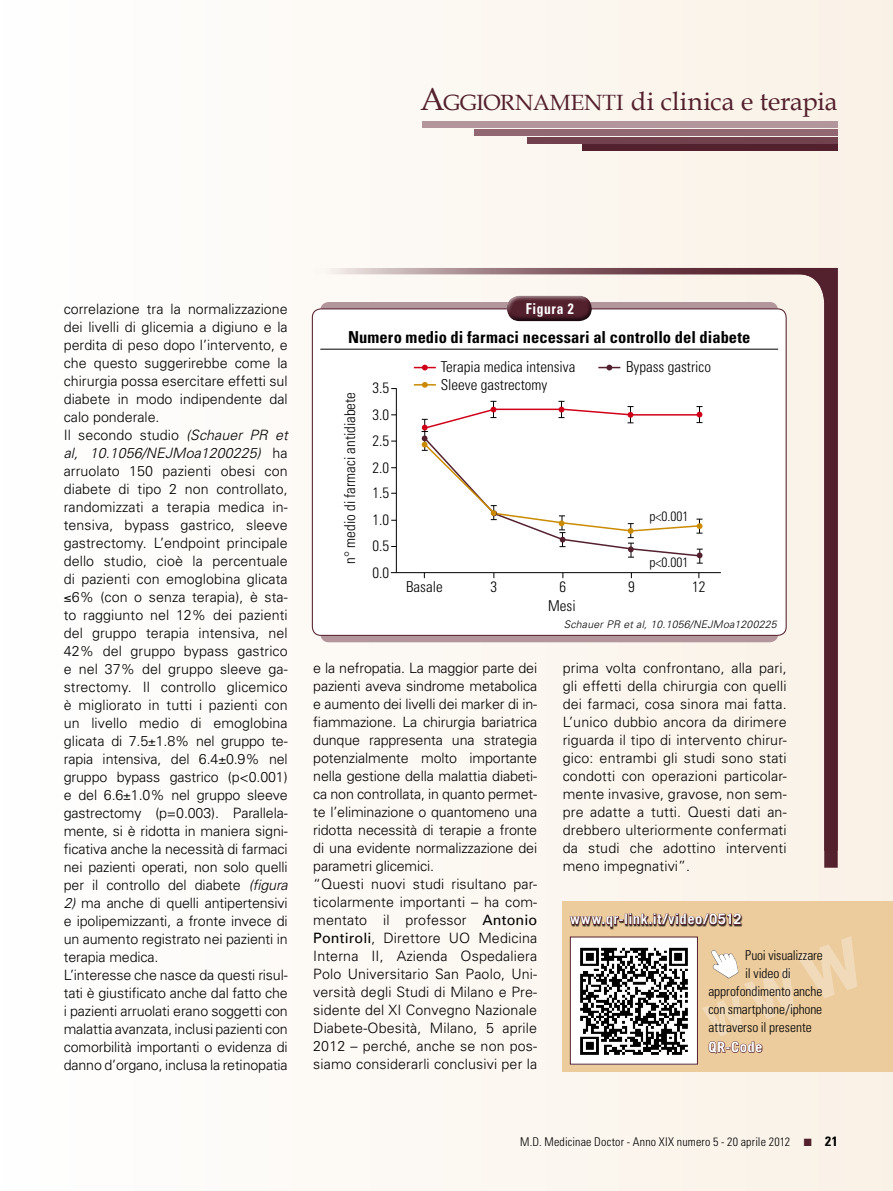
<style>
.page{position:relative;width:893px;height:1191px;background:#fff}
.page>*{position:absolute;margin:0;border:0;box-sizing:border-box;transform-origin:0 0}
.t1{font:25.5px "Book Antiqua";color:#53202d}
.t2{font:700 condensed 16.5px "Univers";letter-spacing:.005em;color:#000}
.t3{font:300 condensed 15px "Univers";color:#000}
.t4{font:700 condensed 15px "Univers";letter-spacing:.05em;color:#fff;scale:.9 1}
.t5{font:300 14.25px/18px "Univers";color:#000}
.t6{font:700 14.25px "Trade Gothic";letter-spacing:.03em;color:#fff}
.t7{font:300 condensed 13.5px "Univers";letter-spacing:-.005em;color:#000}
.t8{font:300 condensed 12px "Univers";letter-spacing:.015em;color:#000}
.t9{font:italic 300 10.5px "Univers";letter-spacing:.02em;color:#000}
.s1{font-size:31.5px}
.s2{font-size:22.05px}
.s3{font-style:italic}
.s4{font-weight:400}
.s5{color:#53202d}
.s6{font-weight:700;font-size:13.5px}
</style>
<div class="page">
<div style="left:0;top:0;width:893px;height:1191px;background:linear-gradient(to right,#fff,#f9f0e5)"></div>
<div style="left:583px;top:145px;width:255px;height:6px;background:#53202d"></div>
<div style="left:527px;top:137px;width:311px;height:6px;background:#71414d"></div>
<div style="left:474px;top:129px;width:364px;height:7px;background:#916872"></div>
<div style="left:422px;top:122px;width:416px;height:6px;background:#b2969c"></div>
<svg style="left:313px;top:268px;width:525px;height:599px;fill:#fbf5ee"></svg>
<div style="left:563px;top:901px;width:330px;height:170px;background:#eccb9c"></div>
<img style="left:572px;top:938px;width:124px;height:124px">
<div style="left:570px;top:936px;width:128px;height:128px;border:1px solid #53202d"></div>
<svg style="left:569px;top:913px;width:173px;height:17px"></svg>
<svg style="left:320px;top:302px;width:458px;height:340px;background:#a7898f"></svg>
<div style="left:312px;top:309px;width:474px;height:326px;background:#fff;border-radius:9px"></div>
<hr style="left:391px;top:572px;width:330px;height:1px;background:#000">
<hr style="left:396px;top:388px;width:1px;height:184px;background:#000">
<svg style="left:422px;top:401px;width:281px;height:163px"></svg>
<svg style="left:414px;top:365px;width:22px;height:5px"></svg>
<svg style="left:414px;top:382px;width:22px;height:6px"></svg>
<svg style="left:598px;top:365px;width:22px;height:5px"></svg>
<hr style="left:320px;top:349px;width:458px;height:1px;background:#000">
<div style="left:505px;top:295px;width:87px;height:23px;background:#fff;opacity:.75"></div>
<div style="left:505px;top:297px;width:87px;height:25px;background:#000;opacity:.75"></div>
<svg style="left:149px;top:739px;width:6px;height:6px"></svg>
<svg style="left:219px;top:757px;width:7px;height:6px"></svg>
<svg style="left:124px;top:793px;width:7px;height:6px"></svg>
<svg style="left:708px;top:950px;width:55px;height:103px"></svg>
<h1 class="t1" style="left:420px;top:86px;width:419px"><span class="s1">A</span><span class="s2">GGIORNAMENTI</span> di clinica e terapia</h1>
<p class="t5" style="left:64px;top:299px;width:225px">correlazione tra la normalizzazione dei livelli di glicemia a digiuno e la perdita di peso dopo l’intervento, e che questo suggerirebbe come la chirurgia possa esercitare effetti sul diabete in modo indipendente dal calo ponderale.<br>Il secondo studio <span class="s3">(Schauer PR et al, 10.1056/NEJMoa1200225)</span> ha arruolato 150 pazienti obesi con diabete di tipo 2 non controllato, randomizzati a terapia medica in&shy;tensiva, bypass gastrico, sleeve gastrectomy. L’endpoint principale dello studio, cioè la percentuale di pazienti con emoglobina glicata ≤6% (con o senza terapia), è sta&shy;to raggiunto nel 12% dei pazienti del gruppo terapia intensiva, nel 42% del gruppo bypass gastrico e nel 37% del gruppo sleeve ga&shy;strectomy. Il controllo glicemico è migliorato in tutti i pazienti con un livello medio di emoglobina glicata di 7.5 1.8% nel gruppo te&shy;rapia intensiva, del 6.4 0.9% nel gruppo bypass gastrico (p&lt;0.001) e del 6.6 1.0% nel gruppo sleeve gastrectomy (p=0.003). Parallela&shy;mente, si è ridotta in maniera signi&shy;ficativa anche la necessità di farmaci nei pazienti operati, non solo quelli per il controllo del diabete <span class="s3">(figura</span></p>
<p class="t5" style="left:64px;top:893px;width:225px"><span class="s3">2)</span> ma anche di quelli antipertensivi e ipolipemizzanti, a fronte invece di un aumento registrato nei pazienti in terapia medica.<br>L’interesse che nasce da questi risul&shy;tati è giustificato anche dal fatto che i pazienti arruolati erano soggetti con malattia avanzata, inclusi pazienti con comorbilità importanti o evidenza di danno d’organo, inclusa la retinopatia</p>
<p class="t4" style="left:526px;top:299px;width:55px">Figura 2</p>
<p class="t2" style="left:348px;top:326px;width:404px">Numero medio di farmaci necessari al controllo del diabete</p>
<p class="t3" style="left:341px;top:564px;width:173px;rotate:-90deg">n° medio di farmaci antidiabete</p>
<p class="t3" style="left:372px;top:379px;width:18px">3.5</p>
<p class="t3" style="left:372px;top:405px;width:18px">3.0</p>
<p class="t3" style="left:372px;top:432px;width:18px">2.5</p>
<p class="t3" style="left:372px;top:458px;width:18px">2.0</p>
<p class="t3" style="left:372px;top:484px;width:18px">1.5</p>
<p class="t3" style="left:372px;top:511px;width:18px">1.0</p>
<p class="t3" style="left:372px;top:537px;width:18px">0.5</p>
<p class="t3" style="left:372px;top:564px;width:18px">0.0</p>
<p class="t3" style="left:441px;top:358px;width:136px">Terapia medica intensiva</p>
<p class="t3" style="left:626px;top:358px;width:86px">Bypass gastrico</p>
<p class="t3" style="left:441px;top:376px;width:108px">Sleeve gastrectomy</p>
<p class="t3" style="left:406px;top:577px;width:38px">Basale</p>
<p class="t3" style="left:490px;top:577px;width:8px">3</p>
<p class="t7" style="left:649px;top:507px;width:40px">p&lt;0.001</p>
<p class="t7" style="left:649px;top:553px;width:40px">p&lt;0.001</p>
<p class="t3" style="left:559px;top:577px;width:8px">6</p>
<p class="t3" style="left:628px;top:577px;width:8px">9</p>
<p class="t3" style="left:692px;top:577px;width:15px">12</p>
<p class="t3" style="left:548px;top:596px;width:29px">Mesi</p>
<p class="t9" style="left:564px;top:618px;width:214px">Schauer PR et al, 10.1056/NEJMoa1200225</p>
<p class="t5" style="left:313px;top:658px;width:225px">e la nefropatia. La maggior parte dei pazienti aveva sindrome metabolica e aumento dei livelli dei marker di in&shy;fiammazione. La chirurgia bariatrica dunque rappresenta una strategia potenzialmente molto importante nella gestione della malattia diabeti&shy;ca non controllata, in quanto permet&shy;te l’eliminazione o quantomeno una ridotta necessità di terapie a fronte di una evidente normalizzazione dei parametri glicemici.<br>“Questi nuovi studi risultano par&shy;ticolarmente importanti – ha com&shy;mentato il professor <span class="s4">Antonio Pontiroli</span>, Direttore UO Medicina Interna II, Azienda Ospedaliera Polo Universitario San Paolo, Uni&shy;versità degli Studi di Milano e Pre&shy;sidente del XI Convegno Nazionale Diabete-Obesità, Milano, 5 aprile 2012 – perché, anche se non pos&shy;siamo considerarli conclusivi per la</p>
<p class="t5" style="left:563px;top:658px;width:225px;text-align:justify">prima volta confrontano, alla pari, gli effetti della chirurgia con quelli dei farmaci, cosa sinora mai fatta.<br>L’unico dubbio ancora da dirimere riguarda il tipo di intervento chirur&shy;gico: entrambi gli studi sono stati condotti con operazioni particolar&shy;mente invasive, gravose, non sem&shy;pre adatte a tutti. Questi dati an&shy;drebbero ulteriormente confermati da studi che adottino interventi meno impegnativi”.</p>
<p class="t6" style="left:570px;top:910px;width:173px">www.qr-link.it/video/0512</p>
<p class="t7" style="left:745px;top:947px;width:79px">Puoi visualizzare</p>
<p class="t7" style="left:745px;top:965px;width:47px">il video di</p>
<p class="t7" style="left:708px;top:983px;width:115px">approfondimento anche</p>
<p class="t7" style="left:708px;top:1001px;width:115px">con smartphone/iphone</p>
<p class="t7" style="left:708px;top:1019px;width:105px">attraverso il presente</p>
<p class="t6" style="left:708px;top:1038px;width:56px">QR-Code</p>
<p class="t8" style="left:520px;top:1135px;width:319px">M.D. Medicinae Doctor - Anno XIX numero 5 - 20 aprile 2012 <span class="s5">■</span> <span class="s6">21</span></p>
</div>
